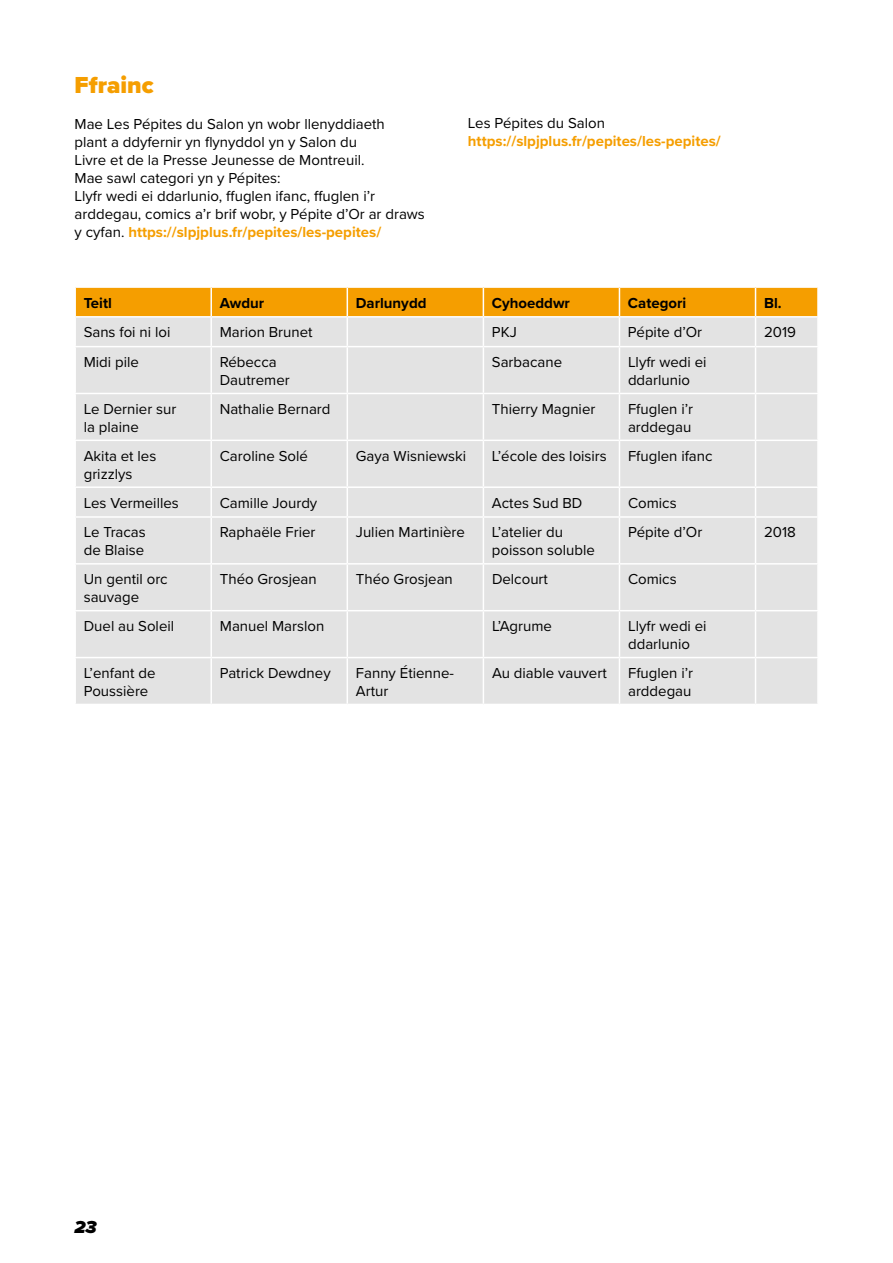
<style>
.page{position:relative;width:893px;height:1263px;background:#fff}
.page>*{position:absolute;margin:0;border:0;box-sizing:border-box;transform-origin:0 0}
.t1{font:900 24px "Proxima Nova";color:#f59e00}
.t2{font:italic 900 18px "Proxima Nova";color:#000}
.t3{font:15px/18px "Proxima Nova";color:#000}
.t4{font:700 15px "Proxima Nova";color:#f59e00}
.t5{font:700 15px "Proxima Nova";color:#000}
.s1{font-weight:700;color:#f59e00}
</style>
<div class="page">
<div style="left:76px;top:347px;width:741px;height:357px;background:#e3e3e3"></div>
<svg style="left:75px;top:287px;width:743px;height:59px;background:#ecc379"></svg>
<hr style="left:817px;top:318px;width:2px;height:28px;background:#fff">
<hr style="left:210px;top:347px;width:2px;height:46px;background:#fff">
<hr style="left:347px;top:347px;width:1px;height:46px;background:#fff">
<hr style="left:483px;top:347px;width:1px;height:46px;background:#fff">
<hr style="left:619px;top:347px;width:1px;height:46px;background:#fff">
<hr style="left:755px;top:347px;width:1px;height:46px;background:#fff">
<hr style="left:74px;top:393px;width:137px;height:1px;background:#fff">
<hr style="left:211px;top:393px;width:136px;height:1px;background:#fff">
<hr style="left:210px;top:394px;width:2px;height:46px;background:#fff">
<hr style="left:347px;top:393px;width:136px;height:1px;background:#fff">
<hr style="left:347px;top:394px;width:1px;height:46px;background:#fff">
<hr style="left:483px;top:393px;width:136px;height:1px;background:#fff">
<hr style="left:483px;top:394px;width:1px;height:46px;background:#fff">
<hr style="left:619px;top:393px;width:136px;height:1px;background:#fff">
<hr style="left:619px;top:394px;width:1px;height:46px;background:#fff">
<hr style="left:755px;top:393px;width:64px;height:1px;background:#fff">
<hr style="left:755px;top:394px;width:1px;height:46px;background:#fff">
<hr style="left:74px;top:440px;width:137px;height:1px;background:#fff">
<hr style="left:211px;top:440px;width:136px;height:1px;background:#fff">
<hr style="left:210px;top:441px;width:2px;height:45px;background:#fff">
<hr style="left:347px;top:440px;width:136px;height:1px;background:#fff">
<hr style="left:347px;top:441px;width:1px;height:45px;background:#fff">
<hr style="left:483px;top:440px;width:136px;height:1px;background:#fff">
<hr style="left:483px;top:441px;width:1px;height:45px;background:#fff">
<hr style="left:619px;top:440px;width:136px;height:1px;background:#fff">
<hr style="left:619px;top:441px;width:1px;height:45px;background:#fff">
<hr style="left:755px;top:440px;width:64px;height:1px;background:#fff">
<hr style="left:755px;top:441px;width:1px;height:45px;background:#fff">
<hr style="left:74px;top:486px;width:137px;height:2px;background:#fff">
<hr style="left:211px;top:486px;width:136px;height:2px;background:#fff">
<hr style="left:210px;top:488px;width:2px;height:28px;background:#fff">
<hr style="left:347px;top:486px;width:136px;height:2px;background:#fff">
<svg style="left:347px;top:488px;width:1px;height:28px"></svg>
<hr style="left:483px;top:486px;width:136px;height:2px;background:#fff">
<svg style="left:483px;top:488px;width:1px;height:28px"></svg>
<hr style="left:619px;top:486px;width:136px;height:2px;background:#fff">
<svg style="left:619px;top:488px;width:1px;height:28px"></svg>
<hr style="left:755px;top:486px;width:64px;height:2px;background:#fff">
<svg style="left:755px;top:488px;width:1px;height:28px"></svg>
<hr style="left:74px;top:516px;width:137px;height:2px;background:#fff">
<hr style="left:211px;top:516px;width:136px;height:2px;background:#fff">
<hr style="left:210px;top:518px;width:2px;height:45px;background:#fff">
<hr style="left:347px;top:516px;width:136px;height:2px;background:#fff">
<hr style="left:347px;top:518px;width:1px;height:45px;background:#fff">
<hr style="left:483px;top:516px;width:136px;height:2px;background:#fff">
<hr style="left:483px;top:518px;width:1px;height:45px;background:#fff">
<hr style="left:619px;top:516px;width:136px;height:2px;background:#fff">
<hr style="left:619px;top:518px;width:1px;height:45px;background:#fff">
<hr style="left:755px;top:516px;width:64px;height:2px;background:#fff">
<hr style="left:755px;top:518px;width:1px;height:45px;background:#fff">
<hr style="left:74px;top:563px;width:137px;height:2px;background:#fff">
<hr style="left:211px;top:563px;width:136px;height:2px;background:#fff">
<hr style="left:210px;top:565px;width:2px;height:45px;background:#fff">
<hr style="left:347px;top:563px;width:136px;height:2px;background:#fff">
<hr style="left:347px;top:565px;width:1px;height:45px;background:#fff">
<hr style="left:483px;top:563px;width:136px;height:2px;background:#fff">
<hr style="left:483px;top:565px;width:1px;height:45px;background:#fff">
<hr style="left:619px;top:563px;width:136px;height:2px;background:#fff">
<hr style="left:619px;top:565px;width:1px;height:45px;background:#fff">
<hr style="left:755px;top:563px;width:64px;height:2px;background:#fff">
<hr style="left:755px;top:565px;width:1px;height:45px;background:#fff">
<hr style="left:74px;top:610px;width:137px;height:1px;background:#fff">
<hr style="left:211px;top:610px;width:136px;height:1px;background:#fff">
<hr style="left:210px;top:611px;width:2px;height:46px;background:#fff">
<hr style="left:347px;top:610px;width:136px;height:1px;background:#fff">
<hr style="left:347px;top:611px;width:1px;height:46px;background:#fff">
<hr style="left:483px;top:610px;width:136px;height:1px;background:#fff">
<hr style="left:483px;top:611px;width:1px;height:46px;background:#fff">
<hr style="left:619px;top:610px;width:136px;height:1px;background:#fff">
<hr style="left:619px;top:611px;width:1px;height:46px;background:#fff">
<hr style="left:755px;top:610px;width:64px;height:1px;background:#fff">
<hr style="left:755px;top:611px;width:1px;height:46px;background:#fff">
<hr style="left:74px;top:657px;width:137px;height:1px;background:#fff">
<hr style="left:211px;top:657px;width:136px;height:1px;background:#fff">
<hr style="left:210px;top:658px;width:2px;height:46px;background:#fff">
<hr style="left:347px;top:657px;width:136px;height:1px;background:#fff">
<hr style="left:347px;top:658px;width:1px;height:46px;background:#fff">
<hr style="left:483px;top:657px;width:136px;height:1px;background:#fff">
<hr style="left:483px;top:658px;width:1px;height:46px;background:#fff">
<hr style="left:619px;top:657px;width:136px;height:1px;background:#fff">
<hr style="left:619px;top:658px;width:1px;height:46px;background:#fff">
<hr style="left:755px;top:657px;width:64px;height:1px;background:#fff">
<hr style="left:755px;top:658px;width:1px;height:46px;background:#fff">
<h1 class="t1" style="left:75px;top:67px;width:81px">Ffrainc</h1>
<p class="t3" style="left:75px;top:115px;width:352px">Mae Les Pépites du Salon yn wobr llenyddiaeth<br>plant a ddyfernir yn flynyddol yn y Salon du<br>Livre et de la Presse Jeunesse de Montreuil.<br>Mae sawl categori yn y Pépites:<br>Llyfr wedi ei ddarlunio, ffuglen ifanc, ffuglen i’r arddegau, comics a’r brif wobr, y Pépite d’Or ar draws y cyfan. <span class="s1">https://slpjplus.fr/pepites/les-pepites/</span></p>
<p class="t3" style="left:468px;top:114px;width:139px">Les Pépites du Salon</p>
<p class="t4" style="left:468px;top:130px;width:254px">https://slpjplus.fr/pepites/les-pepites/</p>
<p class="t5" style="left:84px;top:292px;width:30px">Teitl</p>
<p class="t5" style="left:220px;top:292px;width:46px">Awdur</p>
<p class="t5" style="left:356px;top:292px;width:72px">Darlunydd</p>
<p class="t5" style="left:492px;top:292px;width:80px">Cyhoeddwr</p>
<p class="t5" style="left:628px;top:292px;width:60px">Categori</p>
<p class="t5" style="left:764px;top:292px;width:19px">Bl.</p>
<p class="t3" style="left:84px;top:323px;width:88px">Sans foi ni loi</p>
<p class="t3" style="left:220px;top:323px;width:94px">Marion Brunet</p>
<p class="t3" style="left:492px;top:323px;width:26px">PKJ</p>
<p class="t3" style="left:628px;top:323px;width:76px">Pépite d’Or</p>
<p class="t3" style="left:764px;top:323px;width:33px">2019</p>
<p class="t3" style="left:84px;top:352px;width:57px">Midi pile</p>
<p class="t3" style="left:220px;top:352px;width:71px">Rébecca<br>Dautremer</p>
<p class="t3" style="left:492px;top:352px;width:72px">Sarbacane</p>
<p class="t3" style="left:628px;top:352px;width:80px">Llyfr wedi ei ddarlunio</p>
<p class="t3" style="left:84px;top:399px;width:94px">Le Dernier sur la plaine</p>
<p class="t3" style="left:220px;top:399px;width:112px">Nathalie Bernard</p>
<p class="t3" style="left:492px;top:399px;width:105px">Thierry Magnier</p>
<p class="t3" style="left:628px;top:399px;width:67px">Ffuglen i’r arddegau</p>
<p class="t3" style="left:84px;top:446px;width:74px">Akita et les grizzlys</p>
<p class="t3" style="left:220px;top:446px;width:90px">Caroline Solé</p>
<p class="t3" style="left:356px;top:446px;width:112px">Gaya Wisniewski</p>
<p class="t3" style="left:492px;top:446px;width:116px">L’école des loisirs</p>
<p class="t3" style="left:628px;top:446px;width:86px">Ffuglen ifanc</p>
<p class="t3" style="left:84px;top:493px;width:97px">Les Vermeilles</p>
<p class="t3" style="left:220px;top:493px;width:99px">Camille Jourdy</p>
<p class="t3" style="left:492px;top:493px;width:92px">Actes Sud BD</p>
<p class="t3" style="left:628px;top:493px;width:50px">Comics</p>
<p class="t3" style="left:84px;top:523px;width:64px">Le Tracas de Blaise</p>
<p class="t3" style="left:220px;top:523px;width:97px">Raphaële Frier</p>
<p class="t3" style="left:356px;top:523px;width:110px">Julien Martinière</p>
<p class="t3" style="left:492px;top:523px;width:104px">L’atelier du poisson soluble</p>
<p class="t3" style="left:628px;top:523px;width:76px">Pépite d’Or</p>
<p class="t3" style="left:764px;top:523px;width:33px">2018</p>
<p class="t3" style="left:84px;top:569px;width:85px">Un gentil orc sauvage</p>
<p class="t3" style="left:220px;top:569px;width:98px">Théo Grosjean</p>
<p class="t3" style="left:356px;top:569px;width:98px">Théo Grosjean</p>
<p class="t3" style="left:492px;top:569px;width:57px">Delcourt</p>
<p class="t3" style="left:628px;top:569px;width:50px">Comics</p>
<p class="t3" style="left:84px;top:616px;width:92px">Duel au Soleil</p>
<p class="t3" style="left:220px;top:616px;width:106px">Manuel Marslon</p>
<p class="t3" style="left:492px;top:616px;width:61px">L’Agrume</p>
<p class="t3" style="left:628px;top:616px;width:80px">Llyfr wedi ei ddarlunio</p>
<p class="t3" style="left:84px;top:663px;width:73px">L’enfant de<br>Poussière</p>
<p class="t3" style="left:220px;top:663px;width:112px">Patrick Dewdney</p>
<p class="t3" style="left:356px;top:663px;width:100px">Fanny Étienne-<br>Artur</p>
<p class="t3" style="left:492px;top:663px;width:116px">Au diable vauvert</p>
<p class="t3" style="left:628px;top:663px;width:67px">Ffuglen i’r arddegau</p>
<p class="t2" style="left:74px;top:1213px;width:24px">23</p>
</div>
